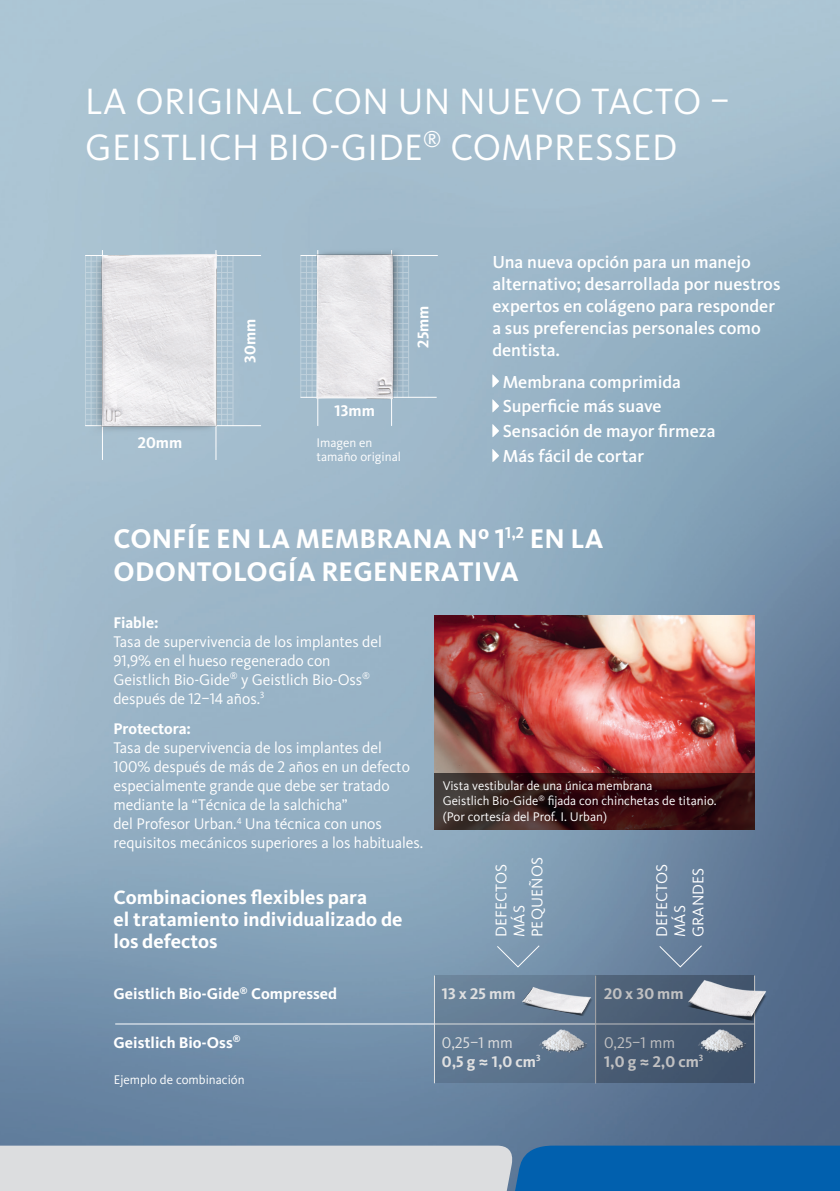
<style>
.page{position:relative;width:840px;height:1191px;background:#fff}
.page>*{position:absolute;margin:0;border:0;box-sizing:border-box;transform-origin:0 0}
.t1{font:38px/46px "Kievit Pro";letter-spacing:.01em;color:#fff}
.t2{font:700 28px/33.6px "Kievit Pro";letter-spacing:.01em;color:#fff}
.t3{font:700 20px/22px "Kievit Pro";color:#fff}
.t4{font:500 18px/22px "Kievit Pro";color:#fff}
.t5{font:16px/19px "Kievit Pro";letter-spacing:-.005em;color:#fff}
.t6{font:700 16px "Kievit Pro";color:#fff}
.t7{font:13px/15.6px "Kievit Pro";color:#fff}
</style>
<div class="page">
<img style="left:0;top:0;width:839px;height:1145px">
<svg style="left:85px;top:503px;width:754px;height:603px"></svg>
<svg style="left:0;top:1145px;width:839px;height:46px"></svg>
<svg style="left:492px;top:374px;width:7px;height:14px"></svg>
<svg style="left:492px;top:399px;width:7px;height:14px"></svg>
<svg style="left:492px;top:424px;width:7px;height:14px"></svg>
<svg style="left:492px;top:448px;width:7px;height:14px"></svg>
<hr style="left:102px;top:250px;width:1px;height:210px;background:#fff">
<hr style="left:215px;top:250px;width:1px;height:210px;background:#fff">
<hr style="left:85px;top:255px;width:176px;height:1px;background:#fff">
<hr style="left:85px;top:256px;width:1px;height:170px;background:#fff">
<hr style="left:227px;top:256px;width:1px;height:170px;background:#fff">
<hr style="left:232px;top:256px;width:1px;height:170px;background:#fff">
<hr style="left:85px;top:261px;width:147px;height:1px;background:#fff">
<hr style="left:85px;top:266px;width:147px;height:1px;background:#fff">
<hr style="left:85px;top:272px;width:147px;height:1px;background:#fff">
<hr style="left:85px;top:278px;width:147px;height:1px;background:#fff">
<hr style="left:85px;top:283px;width:147px;height:1px;background:#fff">
<hr style="left:85px;top:289px;width:147px;height:1px;background:#fff">
<hr style="left:85px;top:295px;width:147px;height:1px;background:#fff">
<hr style="left:85px;top:300px;width:147px;height:1px;background:#fff">
<hr style="left:85px;top:306px;width:147px;height:1px;background:#fff">
<hr style="left:85px;top:312px;width:147px;height:1px;background:#fff">
<hr style="left:85px;top:317px;width:147px;height:1px;background:#fff">
<hr style="left:85px;top:323px;width:147px;height:1px;background:#fff">
<hr style="left:85px;top:329px;width:147px;height:1px;background:#fff">
<hr style="left:85px;top:334px;width:147px;height:1px;background:#fff">
<hr style="left:85px;top:340px;width:147px;height:1px;background:#fff">
<hr style="left:85px;top:346px;width:147px;height:1px;background:#fff">
<hr style="left:85px;top:351px;width:147px;height:1px;background:#fff">
<hr style="left:85px;top:357px;width:147px;height:1px;background:#fff">
<hr style="left:85px;top:363px;width:147px;height:1px;background:#fff">
<hr style="left:85px;top:368px;width:147px;height:1px;background:#fff">
<hr style="left:85px;top:374px;width:147px;height:1px;background:#fff">
<hr style="left:85px;top:380px;width:147px;height:1px;background:#fff">
<hr style="left:85px;top:385px;width:147px;height:1px;background:#fff">
<hr style="left:85px;top:391px;width:147px;height:1px;background:#fff">
<hr style="left:85px;top:397px;width:147px;height:1px;background:#fff">
<hr style="left:85px;top:402px;width:147px;height:1px;background:#fff">
<hr style="left:85px;top:408px;width:147px;height:1px;background:#fff">
<hr style="left:85px;top:414px;width:147px;height:1px;background:#fff">
<hr style="left:85px;top:419px;width:147px;height:1px;background:#fff">
<hr style="left:85px;top:425px;width:176px;height:1px;background:#fff">
<hr style="left:317px;top:250px;width:1px;height:176px;background:#fff">
<hr style="left:391px;top:250px;width:1px;height:176px;background:#fff">
<hr style="left:300px;top:255px;width:137px;height:1px;background:#fff">
<hr style="left:300px;top:256px;width:1px;height:141px;background:#fff">
<hr style="left:300px;top:261px;width:108px;height:1px;background:#fff">
<hr style="left:300px;top:266px;width:108px;height:1px;background:#fff">
<hr style="left:300px;top:272px;width:108px;height:1px;background:#fff">
<hr style="left:300px;top:278px;width:108px;height:1px;background:#fff">
<hr style="left:300px;top:283px;width:108px;height:1px;background:#fff">
<hr style="left:300px;top:289px;width:108px;height:1px;background:#fff">
<hr style="left:300px;top:295px;width:108px;height:1px;background:#fff">
<hr style="left:300px;top:300px;width:108px;height:1px;background:#fff">
<hr style="left:300px;top:306px;width:108px;height:1px;background:#fff">
<hr style="left:300px;top:312px;width:108px;height:1px;background:#fff">
<hr style="left:300px;top:317px;width:108px;height:1px;background:#fff">
<hr style="left:300px;top:323px;width:108px;height:1px;background:#fff">
<hr style="left:300px;top:329px;width:108px;height:1px;background:#fff">
<hr style="left:300px;top:334px;width:108px;height:1px;background:#fff">
<hr style="left:300px;top:340px;width:108px;height:1px;background:#fff">
<hr style="left:300px;top:346px;width:108px;height:1px;background:#fff">
<hr style="left:300px;top:351px;width:108px;height:1px;background:#fff">
<hr style="left:300px;top:357px;width:108px;height:1px;background:#fff">
<hr style="left:300px;top:363px;width:108px;height:1px;background:#fff">
<hr style="left:300px;top:368px;width:108px;height:1px;background:#fff">
<hr style="left:300px;top:374px;width:108px;height:1px;background:#fff">
<hr style="left:300px;top:380px;width:108px;height:1px;background:#fff">
<hr style="left:300px;top:385px;width:108px;height:1px;background:#fff">
<hr style="left:300px;top:391px;width:108px;height:1px;background:#fff">
<hr style="left:300px;top:397px;width:136px;height:1px;background:#fff">
<img style="left:89px;top:242px;width:136px;height:201px">
<img style="left:303px;top:236px;width:109px;height:178px">
<hr style="left:115px;top:1023px;width:639px;height:1px;background:#fff">
<svg style="left:495px;top:944px;width:45px;height:24px"></svg>
<svg style="left:658px;top:944px;width:44px;height:24px"></svg>
<div style="left:434px;top:975px;width:161px;height:108px;background:linear-gradient(to right,#688199,#546b85)"></div>
<div style="left:595px;top:975px;width:159px;height:108px;background:#485a72"></div>
<img style="left:536px;top:1043px;width:58px;height:16px">
<img style="left:698px;top:1043px;width:54px;height:16px">
<img style="left:669px;top:958px;width:114px;height:85px">
<img style="left:499px;top:958px;width:114px;height:85px">
<img style="left:434px;top:615px;width:320px;height:157px">
<svg style="left:434px;top:772px;width:320px;height:57px"></svg>
<h1 class="t1" style="left:85px;top:78px;width:645px">LA ORIGINAL CON UN NUEVO TACTO –<br>GEISTLICH BIO-GIDE<sup>®</sup> COMPRESSED</h1>
<p class="t6" style="left:138px;top:433px;width:46px">20mm</p>
<p class="t6" style="left:240px;top:362px;width:45px;rotate:-90deg">30mm</p>
<p class="t6" style="left:413px;top:347px;width:44px;rotate:-90deg">25mm</p>
<p class="t6" style="left:334px;top:401px;width:42px">13mm</p>
<p class="t7" style="left:316px;top:436px;width:86px;line-height:14px">Imagen en tamaño original</p>
<p class="t4" style="left:492px;top:250px;width:289px">Una nueva opción para un manejo alternativo; desarrollada por nuestros expertos en colágeno para responder a sus preferencias personales como dentista.</p>
<p class="t4" style="left:502px;top:369px;width:214px;line-height:24.8px">Membrana comprimida<br>Superficie más suave<br>Sensación de mayor firmeza<br>Más fácil de cortar</p>
<h2 class="t2" style="left:114px;top:521px;width:491px">CONFÍE EN LA MEMBRANA Nº 1<sup>1,2</sup> EN LA<br>ODONTOLOGÍA REGENERATIVA</h2>
<p class="t6" style="left:113px;top:612px;width:47px">Fiable:</p>
<p class="t5" style="left:113px;top:631px;width:270px">Tasa de supervivencia de los implantes del 91,9% en el hueso regenerado con Geistlich Bio-Gide<sup>®</sup> y Geistlich Bio-Oss<sup>® </sup>después de 12–14 años.<sup>3</sup></p>
<p class="t6" style="left:113px;top:719px;width:79px">Protectora:</p>
<p class="t5" style="left:113px;top:738px;width:311px">Tasa de supervivencia de los implantes del<br>100% después de más de 2 años en un defecto especialmente grande que debe ser tratado mediante la “Técnica de la salchicha”<br>del Profesor Urban.<sup>4</sup> Una técnica con unos requisitos mecánicos superiores a los habituales.</p>
<p class="t3" style="left:113px;top:886px;width:290px">Combinaciones flexibles para<br>el tratamiento individualizado de los defectos</p>
<p class="t6" style="left:113px;top:984px;width:225px">Geistlich Bio-Gide<sup>®</sup> Compressed</p>
<p class="t6" style="left:441px;top:984px;width:75px">13 x 25 mm</p>
<p class="t6" style="left:603px;top:984px;width:81px">20 x 30 mm</p>
<p class="t6" style="left:113px;top:1032px;width:128px">Geistlich Bio-Oss<sup>®</sup></p>
<p class="t5" style="left:441px;top:1032px;width:72px">0,25–1 mm</p>
<p class="t5" style="left:603px;top:1032px;width:72px">0,25–1 mm</p>
<p class="t6" style="left:441px;top:1051px;width:100px">0,5 g ≈ 1,0 cm<sup>3</sup></p>
<p class="t6" style="left:603px;top:1051px;width:101px">1,0 g ≈ 2,0 cm<sup>3</sup></p>
<p class="t7" style="left:442px;top:777px;width:275px">Vista vestibular de una única membrana<br>Geistlich Bio‑Gide<sup>®</sup> fijada con chinchetas de titanio. (Por cortesía del Prof. I. Urban)</p>
<p class="t5" style="left:491px;top:937px;width:82px;line-height:18px;rotate:-90deg">DEFECTOS<br>MÁS<br>PEQUEÑOS</p>
<p class="t5" style="left:652px;top:937px;width:75px;line-height:18px;rotate:-90deg">DEFECTOS<br>MÁS<br>GRANDES</p>
<p class="t7" style="left:114px;top:1071px;width:132px">Ejemplo de combinación</p>
</div>
